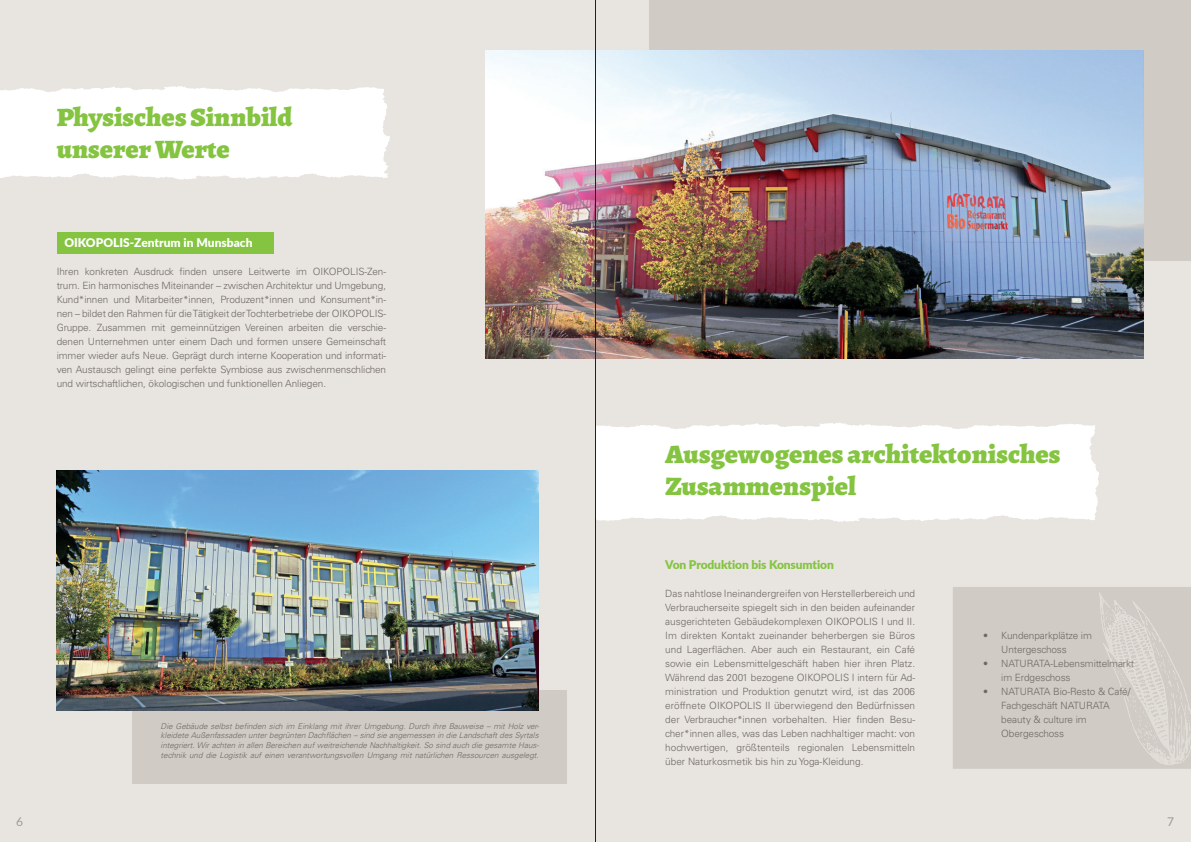
<style>
.page{position:relative;width:1191px;height:842px;background:#e8e4e0}
.page>*{position:absolute;margin:0;border:0;box-sizing:border-box;transform-origin:0 0}
.t1{font:900 26.5px/32px "Alegreya";color:#84c440;scale:1.05 1}
.t2{font:900 12px "Lato";color:#fff}
.t3{font:900 12px "Lato";letter-spacing:-.01em;color:#84c440}
.t4{font:12px "Lato";color:#a1988e}
.t5{font:300 10px/14px "Univers LT Std";letter-spacing:-.01em;color:#6f6963}
.t6{font:italic 300 8px/9.6px "Univers LT Std";color:#6f6963;text-align:justify}
</style>
<div class="page">
<div style="left:953px;top:587px;width:238px;height:182px;background:#d0cbc5"></div>
<svg style="left:1099px;top:592px;width:92px;height:173px"></svg>
<div style="left:649px;top:0;width:542px;height:261px;background:#d0cbc5"></div>
<div style="left:132px;top:690px;width:435px;height:94px;background:#d0cbc5"></div>
<svg style="left:596px;top:422px;width:503px;height:100px;background:#fdfcfc"></svg>
<img style="left:57px;top:471px;width:482px;height:239px">
<svg style="left:0;top:86px;width:390px;height:94px;background:#fdfcfc"></svg>
<div style="left:57px;top:232px;width:216px;height:21px;background:#84c440"></div>
<img style="left:486px;top:51px;width:657px;height:308px">
<hr style="left:595px;top:0;width:1px;height:842px;background:#231f20">
<h1 class="t1" style="left:57px;top:100px;width:226px">Physisches Sinnbild unserer Werte</h1>
<p class="t2" style="left:64px;top:233px;width:190px">OIKOPOLIS-Zentrum in Munsbach</p>
<p class="t5" style="left:57px;top:264px;width:331px;text-align:justify">Ihren konkreten Ausdruck finden unsere Leitwerte im OIKOPOLIS-Zen&shy;trum. Ein harmonisches Miteinander – zwischen Architektur und Umgebung, Kund*innen und Mitarbeiter*innen, Produzent*innen und Konsument*in&shy;nen – bildet den Rahmen für die Tätigkeit der Tochterbetriebe der OIKOPOLIS-Gruppe. Zusammen mit gemeinnützigen Vereinen arbeiten die verschie&shy;denen Unternehmen unter einem Dach und formen unsere Gemeinschaft immer wieder aufs Neue. Geprägt durch interne Kooperation und informati&shy;ven Austausch gelingt eine perfekte Symbiose aus zwischenmenschlichen und wirtschaftlichen, ökologischen und funktionellen Anliegen.</p>
<p class="t6" style="left:161px;top:721px;width:382px">Die Gebäude selbst befinden sich im Einklang mit ihrer Umgebung. Durch ihre Bauweise – mit Holz ver&shy;kleidete Außenfassaden unterbegrünten Dachflächen –sind sie angemessen in die LandschaftdesSyrtals integriert.Wirachten in allen Bereichen aufweitreichende Nachhaltigkeit.So sind auch die gesamte Haus&shy;technik und die Logistik auf einen verantwortungsvollen Umgang mit natürlichen Ressourcen ausgelegt.</p>
<h1 class="t1" style="left:665px;top:437px;width:378px">Ausgewogenes architektonisches<br>Zusammenspiel</h1>
<p class="t3" style="left:665px;top:555px;width:170px">Von Produktion bis Konsumtion</p>
<p class="t5" style="left:665px;top:586px;width:251px;text-align:justify">Das nahtlose Ineinandergreifen von Herstellerbereich und Verbraucherseite spiegelt sich in den beiden aufeinander ausgerichteten Gebäudekomplexen OIKOPOLIS I und II.<br>Im direkten Kontakt zueinander beherbergen sie Büros und Lagerflächen. Aber auch ein Restaurant, ein Café sowie ein Lebensmittelgeschäft haben hier ihren Platz.<br>Während das 2001 bezogene OIKOPOLIS I intern für Ad&shy;ministration und Produktion genutzt wird, ist das 2006 eröffnete OIKOPOLIS II überwiegend den Bedürfnissen der Verbraucher*innen vorbehalten. Hier finden Besu&shy;cher*innen alles, was das Leben nachhaltiger macht: von hochwertigen, größtenteils regionalen Lebensmitteln über Naturkosmetik bis hin zu Yoga-Kleidung.</p>
<p class="t5" style="left:1001px;top:628px;width:92px;text-indent:-18px">• Kundenparkplätze im<br>Untergeschoss</p>
<p class="t5" style="left:1001px;top:656px;width:134px;text-indent:-18px">• NATURATA-Lebensmittelmarkt im Erdgeschoss</p>
<p class="t5" style="left:1001px;top:684px;width:131px;text-indent:-18px">• NATURATA Bio-Resto &amp; Café/<br>Fachgeschäft NATURATA beauty &amp; culture im<br>Obergeschoss</p>
<p class="t4" style="left:16px;top:813px;width:8px">6</p>
<p class="t4" style="left:1167px;top:813px;width:8px">7</p>
</div>
